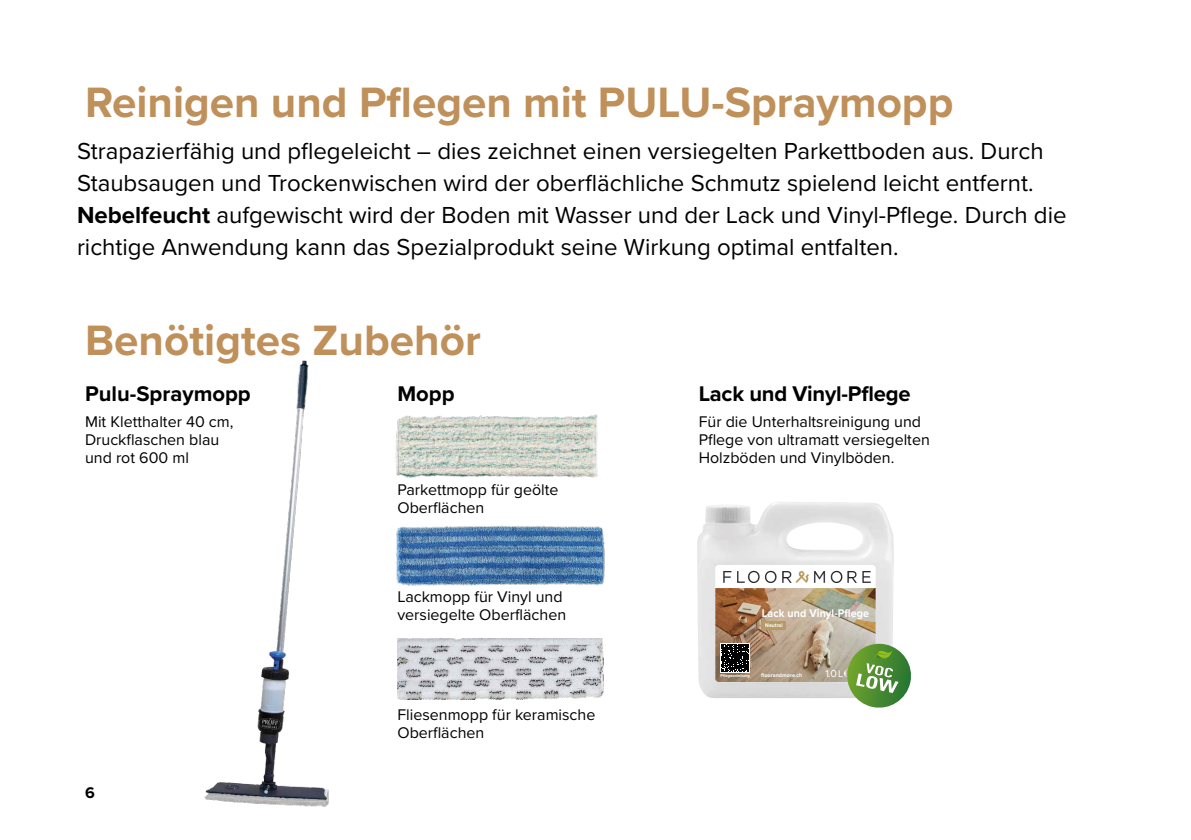
<style>
.page{position:relative;width:1191px;height:840px;background:#fff}
.page>*{position:absolute;margin:0;border:0;box-sizing:border-box;transform-origin:0 0}
.t1{font:700 44px "Proxima Nova";color:#bf905a}
.t2{font:24px/32px "Proxima Nova";color:#000}
.t3{font:700 22px "Proxima Nova";letter-spacing:-.005em;color:#000}
.t4{font:16px/18px "Proxima Nova";color:#000}
.t5{font:700 16px "Proxima Nova";color:#000}
.t6{font:700 11.6px "Proxima Nova";letter-spacing:.01em;color:#fff;scale:.93 1}
.t7{font:10.4px "Proxima Nova";color:#fff}
.t8{font:700 5.6px "Proxima Nova";color:#fff}
.t9{font:700 5.6px "Proxima Nova";color:#fff;scale:.93 1}
.t10{font:700 4.2px "Proxima Nova";color:#fff}
.s1{font-weight:700}
.s2{font-size:9.8px}
.s3{font-weight:700;font-size:11px}
</style>
<div class="page">
<img style="left:204px;top:360px;width:125px;height:446px">
<img style="left:395px;top:414px;width:203px;height:64px">
<img style="left:398px;top:638px;width:205px;height:60px">
<img style="left:396px;top:525px;width:209px;height:61px">
<img style="left:697px;top:502px;width:195px;height:196px">
<div style="left:715px;top:564px;width:160px;height:117px;background:#fff;border-radius:3px"></div>
<img style="left:715px;top:588px;width:160px;height:93px">
<svg style="left:720px;top:642px;width:30px;height:30px"></svg>
<svg style="left:721px;top:643px;width:28px;height:28px"></svg>
<img style="left:723px;top:570px;width:148px;height:13px">
<div style="left:762px;top:620px;width:24px;height:9px;background:#b79b66"></div>
<svg style="left:844px;top:643px;width:67px;height:65px"></svg>
<h1 class="t1" style="left:85px;top:69px;width:870px">Reinigen und Pflegen mit PULU-Spraymopp</h1>
<p class="t2" style="left:77px;top:134px;width:991px">Strapazierfähig und pflegeleicht – dies zeichnet einen versiegelten Parkettboden aus. Durch Staubsaugen und Trockenwischen wird der oberflächliche Schmutz spielend leicht entfernt.<br><span class="s1">Nebelfeucht</span> aufgewischt wird der Boden mit Wasser und der Lack und Vinyl-Pflege. Durch die richtige Anwendung kann das Spezialprodukt seine Wirkung optimal entfalten.</p>
<h1 class="t1" style="left:85px;top:308px;width:397px">Benötigtes Zubehör</h1>
<p class="t3" style="left:85px;top:377px;width:167px">Pulu-Spraymopp</p>
<p class="t4" style="left:85px;top:412px;width:150px">Mit Kletthalter 40 cm,<br>Druckflaschen blau und rot 600 ml</p>
<p class="t3" style="left:397px;top:377px;width:59px">Mopp</p>
<p class="t4" style="left:397px;top:479px;width:163px">Parkettmopp für geölte<br>Oberflächen</p>
<p class="t4" style="left:397px;top:586px;width:170px">Lackmopp für Vinyl und versiegelte Oberflächen</p>
<p class="t5" style="left:85px;top:780px;width:11px">6</p>
<p class="t4" style="left:397px;top:704px;width:199px">Fliesenmopp für keramische<br>Oberflächen</p>
<p class="t3" style="left:698px;top:377px;width:213px">Lack und Vinyl-Pflege</p>
<p class="t4" style="left:698px;top:412px;width:233px">Für die Unterhaltsreinigung und<br>Pflege von ultramatt versiegelten<br>Holzböden und Vinylböden.</p>
<p class="t6" style="left:762px;top:604px;width:117px">Lack und Vinyl-Pflege</p>
<p class="t9" style="left:765px;top:620px;width:20px">Neutral</p>
<p class="t10" style="left:720px;top:672px;width:31px">Pflegeanleitung</p>
<p class="t8" style="left:761px;top:670px;width:43px">floorandmore.ch</p>
<p class="t7" style="left:825px;top:665px;width:29px">1.0 <span class="s2">L</span><span class="s3">℮</span></p>
</div>
